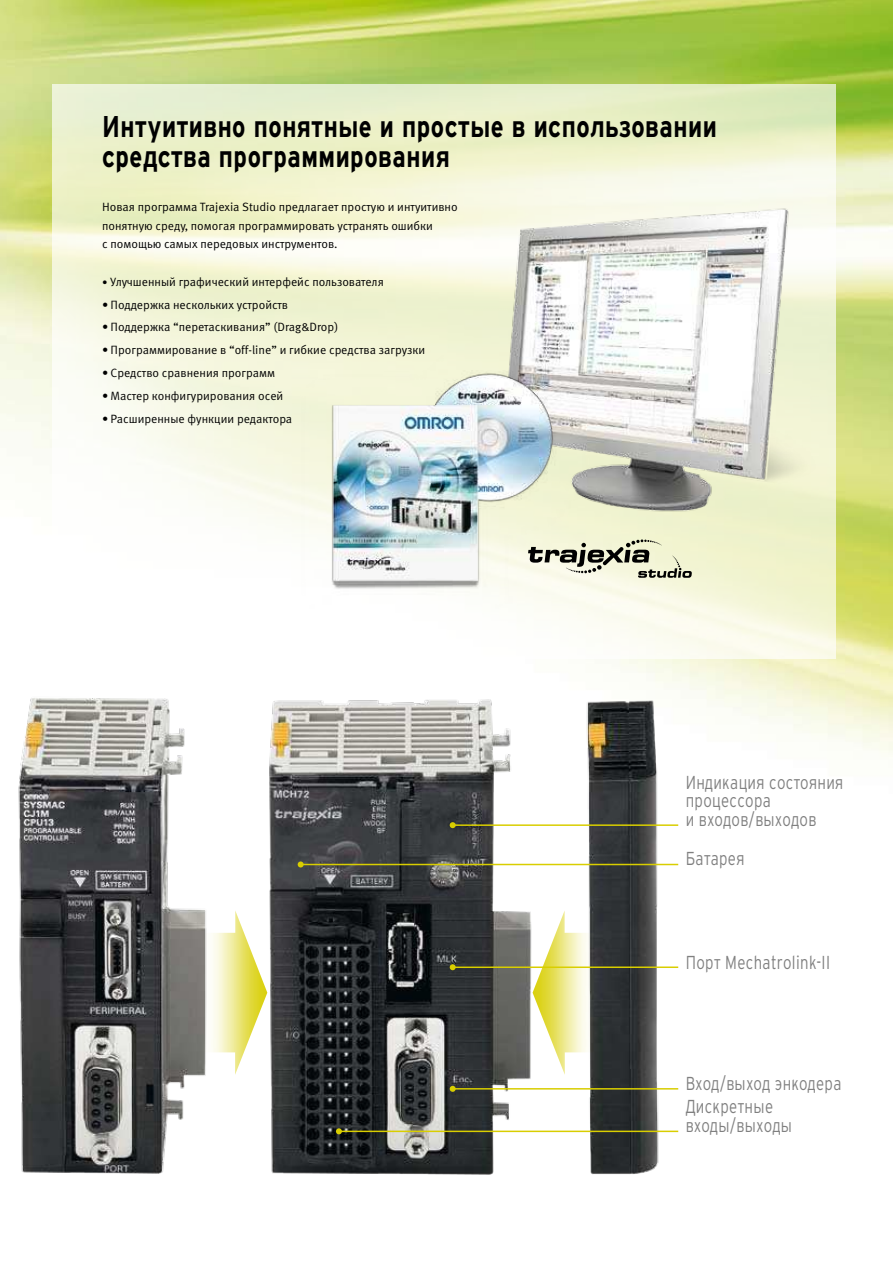
<style>
.page{position:relative;width:893px;height:1263px;background:#fff}
.page>*{position:absolute;margin:0;border:0;box-sizing:border-box;transform-origin:0 0}
.t1{font:700 30px/30px "Interstate Cyr";letter-spacing:.025em;color:#000;scale:.8 1}
.t2{font:300 18.75px/18.8px "Interstate Cyr";letter-spacing:.025em;color:#808080;scale:.8 1}
.t3{font:12px/18.6px "Meta Pro";color:#000}
.s1{font-size:10.5px}
</style>
<div class="page">
<img style="left:0;top:0;width:893px;height:1133px">
<svg style="left:52px;top:85px;width:784px;height:574px"></svg>
<svg style="left:590px;top:539px;width:102px;height:39px;background:#bfc0a9"></svg>
<div style="left:514px;top:521px;width:199px;height:77px;border:1px solid #fff"></div>
<img style="left:0;top:673px;width:669px;height:502px">
<img style="left:202px;top:910px;width:65px;height:165px">
<img style="left:533px;top:910px;width:61px;height:165px">
<img style="left:468px;top:186px;width:369px;height:348px">
<hr style="left:301px;top:864px;width:377px;height:1px;background:#d9ce00">
<svg style="left:298px;top:861px;width:6px;height:6px"></svg>
<hr style="left:453px;top:1088px;width:225px;height:1px;background:#d9ce00">
<svg style="left:450px;top:1086px;width:6px;height:6px"></svg>
<hr style="left:453px;top:966px;width:225px;height:2px;background:#d9ce00">
<svg style="left:450px;top:964px;width:6px;height:6px"></svg>
<hr style="left:453px;top:824px;width:225px;height:2px;background:#d9ce00">
<svg style="left:450px;top:822px;width:6px;height:6px"></svg>
<hr style="left:339px;top:1130px;width:339px;height:2px;background:#d9ce00">
<svg style="left:336px;top:1128px;width:6px;height:6px"></svg>
<img style="left:299px;top:355px;width:291px;height:254px">
<h1 class="t1" style="left:102px;top:114px;width:770px">Интуитивно понятные и простые в использовании средства программирования</h1>
<p class="t3" style="left:102px;top:198px;width:357px">Новая программа Trajexia Studio предлагает простую и интуитивно понятную среду, помогая программировать устранять ошибки<br>с помощью самых передовых инструментов.</p>
<p class="t3" style="left:102px;top:272px;width:283px"><span class="s1">•</span> Улучшенный графический интерфейс пользователя</p>
<p class="t3" style="left:102px;top:295px;width:188px">• Поддержка нескольких устройств</p>
<p class="t3" style="left:102px;top:318px;width:238px">• Поддержка “перетаскивания” (Drag&amp;Drop)</p>
<p class="t3" style="left:102px;top:341px;width:325px">• Программирование в “off-line” и гибкие средства загрузки</p>
<p class="t3" style="left:102px;top:364px;width:175px">• Средство сравнения программ</p>
<p class="t3" style="left:102px;top:387px;width:183px">• Мастер конфигурирования осей</p>
<p class="t3" style="left:102px;top:409px;width:192px">• Расширенные функции редактора</p>
<h2 class="t2" style="left:686px;top:773px;width:199px">Индикация состояния процессора<br>и входов/выходов</h2>
<h2 class="t2" style="left:686px;top:850px;width:75px">Батарея</h2>
<h2 class="t2" style="left:686px;top:953px;width:182px">Порт Mechatrolink-II</h2>
<h2 class="t2" style="left:686px;top:1075px;width:196px">Вход/выход энкодера</h2>
<h2 class="t2" style="left:686px;top:1098px;width:134px">Дискретные входы/выходы</h2>
</div>
